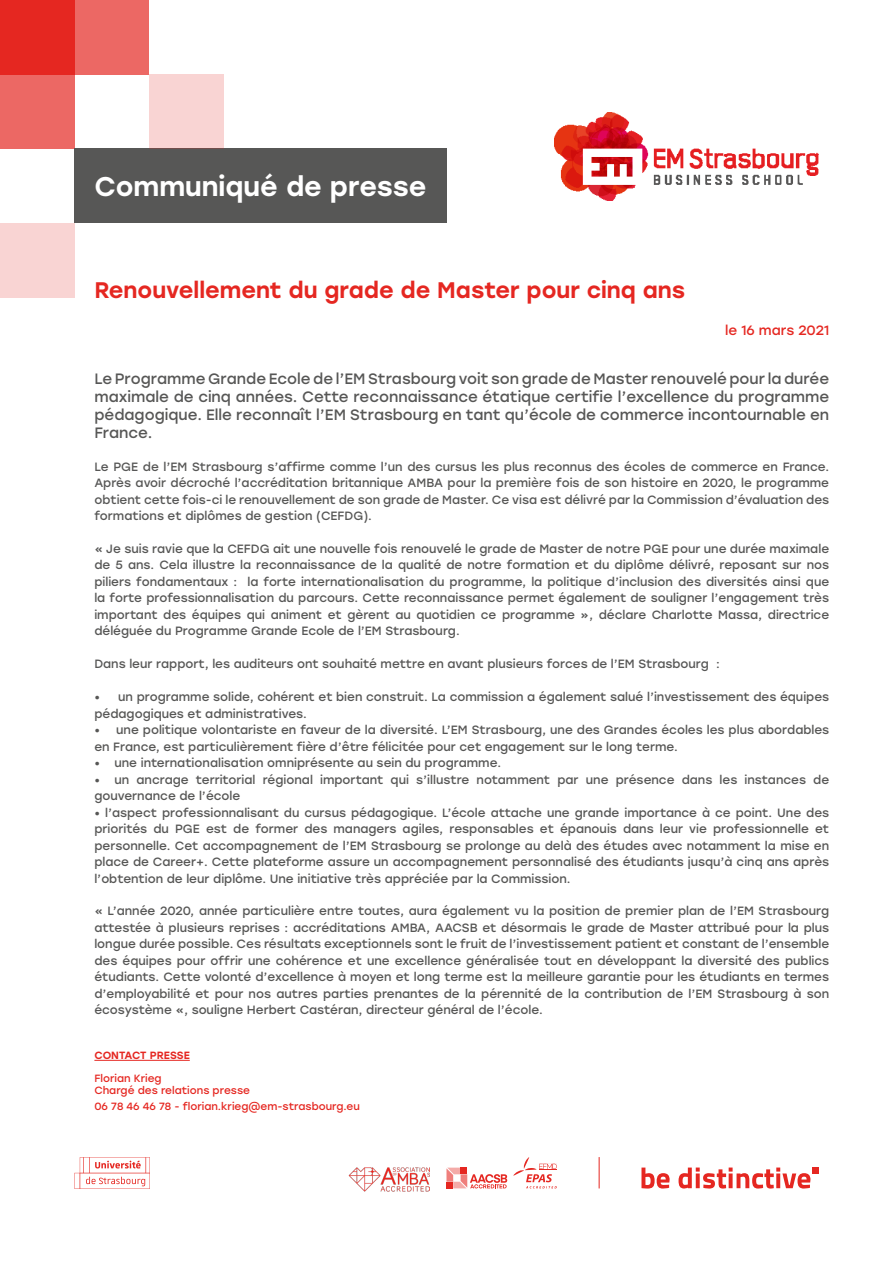
<style>
.page{position:relative;width:893px;height:1263px;background:#fff}
.page>*{position:absolute;margin:0;border:0;box-sizing:border-box;transform-origin:0 0}
.t1{font:500 27px "Stolzl";color:#fff}
.t2{font:500 22.5px "Stolzl";color:#e52721}
.t3{font:15px/18px "Stolzl";color:#575756;text-align:justify}
.t4{font:13.5px "Stolzl";color:#e52721}
.t5{font:12px/16.5px "Stolzl";color:#575756;text-align:justify}
.t6{font:10.5px/12px "Stolzl";color:#e52721}
.t7{font:500 10.5px "Stolzl";color:#e52721}
</style>
<div class="page">
<hr style="left:94px;top:1060px;width:96px;height:1px;background:#e52721">
<div style="left:0;top:0;width:74px;height:74px;background:#e52721"></div>
<div style="left:74px;top:0;width:75px;height:74px;background:#ec6864"></div>
<div style="left:0;top:74px;width:74px;height:75px;background:#ec6864"></div>
<div style="left:0;top:223px;width:74px;height:75px;background:#f9d4d3"></div>
<svg style="left:641px;top:1167px;width:169px;height:21px"></svg>
<div style="left:812px;top:1167px;width:7px;height:6px;background:#e52721"></div>
<div style="left:74px;top:149px;width:372px;height:74px;background:#575756"></div>
<img style="left:554px;top:112px;width:264px;height:89px">
<div style="left:149px;top:74px;width:74px;height:75px;background:#f9d4d3"></div>
<svg style="left:446px;top:1167px;width:61px;height:21px"></svg>
<svg style="left:513px;top:1157px;width:44px;height:31px"></svg>
<hr style="left:599px;top:1157px;width:1px;height:31px;background:#e52721">
<svg style="left:74px;top:1157px;width:76px;height:32px"></svg>
<img style="left:349px;top:1167px;width:80px;height:25px">
<h1 class="t1" style="left:94px;top:168px;width:334px">Communiqué de presse</h1>
<h2 class="t2" style="left:94px;top:274px;width:592px">Renouvellement du grade de Master pour cinq ans</h2>
<p class="t4" style="left:725px;top:321px;width:105px">le 16 mars 2021</p>
<p class="t3" style="left:94px;top:369px;width:736px">Le Programme Grande Ecole de l’EM Strasbourg voit son grade de Master renouvelé pour la durée maximale de cinq années. Cette reconnaissance étatique certifie l’excellence du programme pédagogique. Elle reconnaît l’EM Strasbourg en tant qu’école de commerce incontournable en France.</p>
<p class="t5" style="left:94px;top:458px;width:736px">Le PGE de l’EM Strasbourg s’affirme comme l’un des cursus les plus reconnus des écoles de commerce en France.<br>Après avoir décroché l’accréditation britannique AMBA pour la première fois de son histoire en 2020, le programme obtient cette fois-ci le renouvellement de son grade de Master. Ce visa est délivré par la Commission d’évaluation des formations et diplômes de gestion (CEFDG).</p>
<p class="t5" style="left:94px;top:540px;width:736px">« Je suis ravie que la CEFDG ait une nouvelle fois renouvelé le grade de Master de notre PGE pour une durée maximale de 5 ans. Cela illustre la reconnaissance de la qualité de notre formation et du diplôme délivré, reposant sur nos piliers fondamentaux : la forte internationalisation du programme, la politique d’inclusion des diversités ainsi que la forte professionnalisation du parcours. Cette reconnaissance permet également de souligner l’engagement très important des équipes qui animent et gèrent au quotidien ce programme », déclare Charlotte Massa, directrice déléguée du Programme Grande Ecole de l’EM Strasbourg.</p>
<p class="t5" style="left:94px;top:655px;width:627px">Dans leur rapport, les auditeurs ont souhaité mettre en avant plusieurs forces de l’EM Strasbourg :</p>
<p class="t5" style="left:94px;top:688px;width:736px">• un programme solide, cohérent et bien construit. La commission a également salué l’investissement des équipes pédagogiques et administratives.</p>
<p class="t5" style="left:94px;top:721px;width:736px">• une politique volontariste en faveur de la diversité. L’EM Strasbourg, une des Grandes écoles les plus abordables en France, est particulièrement fière d’être félicitée pour cet engagement sur le long terme.</p>
<p class="t5" style="left:94px;top:754px;width:408px">• une internationalisation omniprésente au sein du programme.</p>
<p class="t5" style="left:94px;top:771px;width:736px">• un ancrage territorial régional important qui s’illustre notamment par une présence dans les instances de gouvernance de l’école</p>
<p class="t5" style="left:94px;top:803px;width:736px">• l’aspect professionnalisant du cursus pédagogique. L’école attache une grande importance à ce point. Une des priorités du PGE est de former des managers agiles, responsables et épanouis dans leur vie professionnelle et personnelle. Cet accompagnement de l’EM Strasbourg se prolonge au delà des études avec notamment la mise en place de Career+. Cette plateforme assure un accompagnement personnalisé des étudiants jusqu’à cinq ans après l’obtention de leur diplôme. Une initiative très appréciée par la Commission.</p>
<p class="t5" style="left:94px;top:902px;width:736px">« L’année 2020, année particulière entre toutes, aura également vu la position de premier plan de l’EM Strasbourg attestée à plusieurs reprises : accréditations AMBA, AACSB et désormais le grade de Master attribué pour la plus longue durée possible. Ces résultats exceptionnels sont le fruit de l’investissement patient et constant de l’ensemble des équipes pour offrir une cohérence et une excellence généralisée tout en développant la diversité des publics étudiants. Cette volonté d’excellence à moyen et long terme est la meilleure garantie pour les étudiants en termes d’employabilité et pour nos autres parties prenantes de la pérennité de la contribution de l’EM Strasbourg à son écosystème «, souligne Herbert Castéran, directeur général de l’école.</p>
<p class="t7" style="left:94px;top:1048px;width:97px">CONTACT PRESSE</p>
<p class="t6" style="left:94px;top:1071px;width:157px">Florian Krieg<br>Chargé des relations presse</p>
<p class="t6" style="left:94px;top:1100px;width:267px">06 78 46 46 78 - florian.krieg@em-strasbourg.eu</p>
</div>
